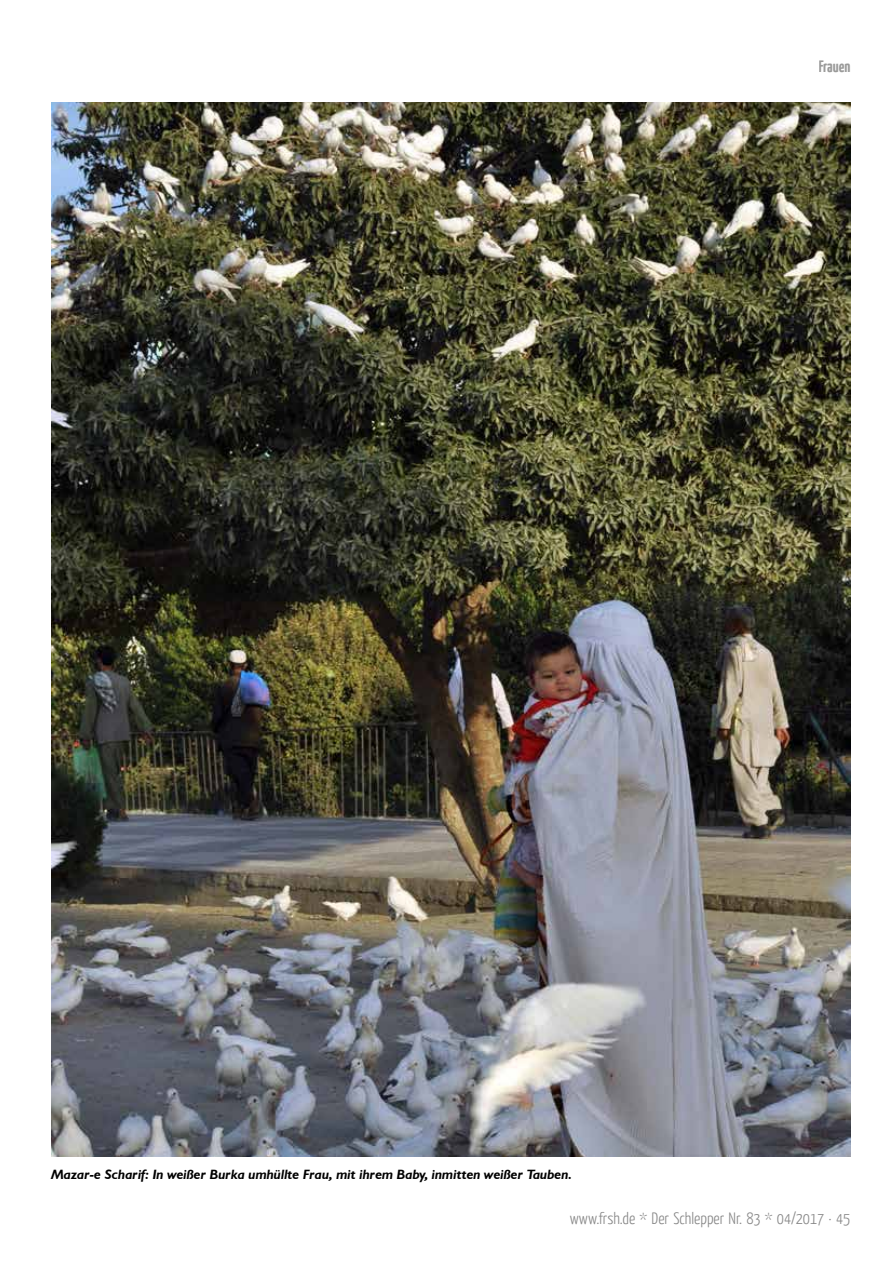
<style>
.page{position:relative;width:893px;height:1263px;background:#fff}
.page>*{position:absolute;margin:0;border:0;box-sizing:border-box;transform-origin:0 0}
.t1{font:300 16.5px "Yanone Kaffeesatz";color:#878787}
.t2{font:700 16.5px "Yanone Kaffeesatz";color:#575756}
.t3{font:italic 700 13.5px "Humanist 521 BT";color:#000}
</style>
<div class="page">
<img style="left:51px;top:102px;width:799px;height:1055px">
<p class="t2" style="left:819px;top:55px;width:33px">Frauen</p>
<p class="t3" style="left:51px;top:1165px;width:523px">Mazar-e Scharif: In weißer Burka umhüllte Frau, mit ihrem Baby, inmitten weißer Tauben.</p>
<p class="t1" style="left:570px;top:1208px;width:282px">www.frsh.de * Der Schlepper Nr. 83 * 04/2017 · 45</p>
</div>
